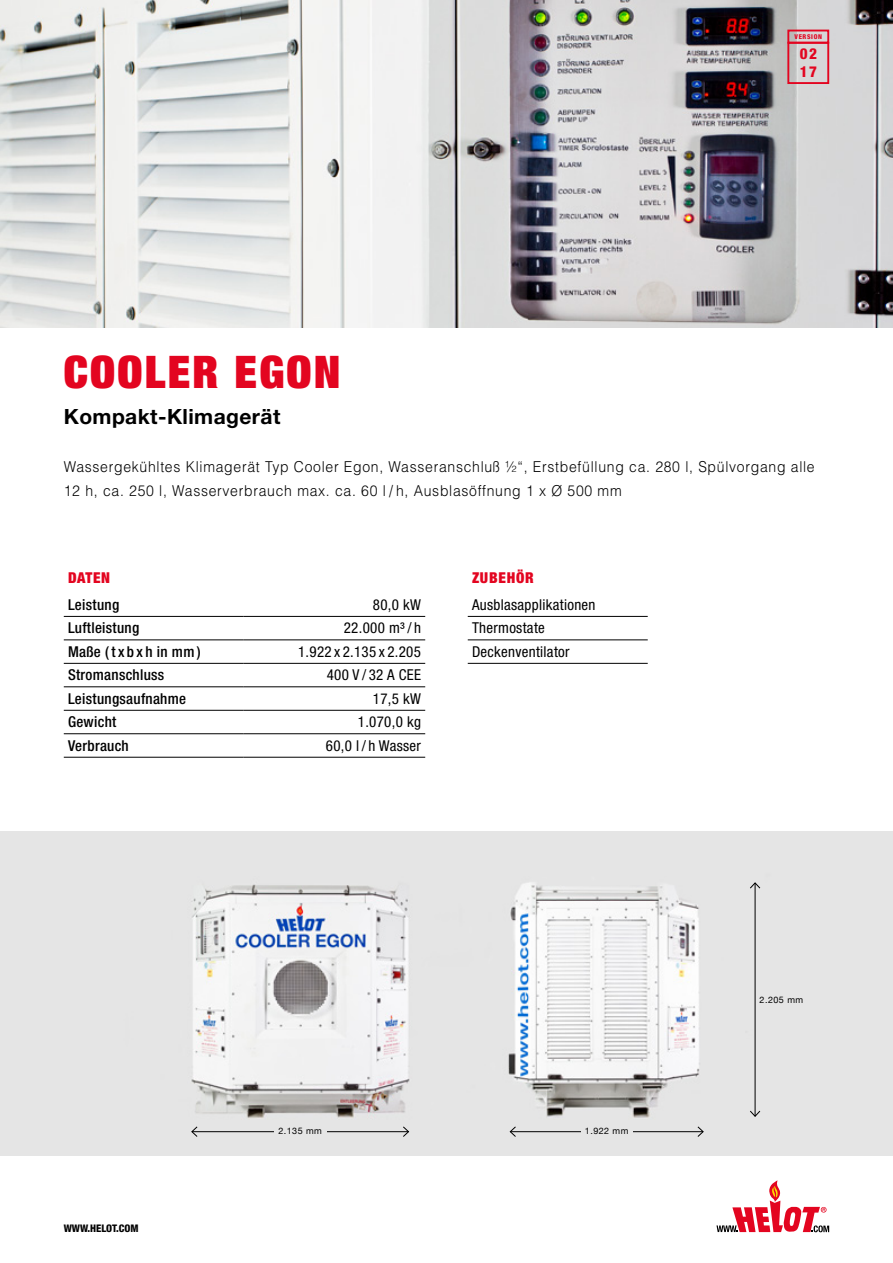
<style>
.page{position:relative;width:893px;height:1263px;background:#fff}
.page>*{position:absolute;margin:0;border:0;box-sizing:border-box;transform-origin:0 0}
.t1{font:900 condensed 45px "Helvetica Neue LT Std";letter-spacing:.05em;color:#e30520}
.t2{font:700 21px "Helvetica Neue LT Std";letter-spacing:.02em;color:#000}
.t3{font:800 condensed 15.15px/18px "Helvetica Neue LT Std";color:#e30520}
.t4{font:300 15px/24px "Helvetica LT Std";letter-spacing:.05em;color:#000;scale:.93 1}
.t5{font:condensed 15px/23.4px "Helvetica Neue LT Std";letter-spacing:.02em;color:#000}
.t6{font:500 condensed 15px "Helvetica Neue LT Std";letter-spacing:.02em;color:#000}
.t7{font:900 condensed 15px "Helvetica Neue LT Std";letter-spacing:.05em;color:#e30520}
.t8{font:800 condensed 10.5px "Helvetica Neue LT Std";color:#000}
.t9{font:9px "Helvetica Neue";letter-spacing:.05em;color:#000}
.t10{font:800 condensed 6.6px "Helvetica Neue LT Std";letter-spacing:.1em;color:#e30520}
</style>
<div class="page">
<img style="left:0;top:0;width:893px;height:328px">
<img style="left:0;top:832px;width:893px;height:324px">
<hr style="left:468px;top:640px;width:180px;height:1px;background:#000">
<hr style="left:468px;top:663px;width:180px;height:1px;background:#000">
<hr style="left:468px;top:616px;width:180px;height:1px;background:#000">
<hr style="left:64px;top:616px;width:180px;height:1px;background:#000">
<hr style="left:244px;top:616px;width:181px;height:1px;background:#000">
<hr style="left:64px;top:663px;width:180px;height:1px;background:#000">
<hr style="left:244px;top:663px;width:181px;height:1px;background:#000">
<hr style="left:64px;top:686px;width:180px;height:1px;background:#000">
<hr style="left:244px;top:686px;width:181px;height:1px;background:#000">
<hr style="left:64px;top:710px;width:180px;height:1px;background:#000">
<hr style="left:244px;top:710px;width:181px;height:1px;background:#000">
<hr style="left:64px;top:733px;width:180px;height:1px;background:#000">
<hr style="left:244px;top:733px;width:181px;height:1px;background:#000">
<hr style="left:64px;top:757px;width:180px;height:1px;background:#000">
<hr style="left:244px;top:757px;width:181px;height:1px;background:#000">
<hr style="left:64px;top:640px;width:180px;height:1px;background:#000">
<hr style="left:244px;top:640px;width:181px;height:1px;background:#000">
<hr style="left:192px;top:1131px;width:216px;height:1px;background:#000">
<svg style="left:191px;top:1126px;width:7px;height:11px"></svg>
<svg style="left:402px;top:1126px;width:8px;height:11px"></svg>
<hr style="left:510px;top:1131px;width:193px;height:1px;background:#000">
<svg style="left:509px;top:1126px;width:8px;height:11px"></svg>
<svg style="left:697px;top:1126px;width:7px;height:11px"></svg>
<hr style="left:755px;top:883px;width:1px;height:233px;background:#000">
<svg style="left:749px;top:1110px;width:12px;height:7px"></svg>
<svg style="left:749px;top:882px;width:12px;height:7px"></svg>
<div style="left:274px;top:1128px;width:52px;height:7px;background:#e5e5e5"></div>
<div style="left:581px;top:1128px;width:52px;height:7px;background:#e5e5e5"></div>
<svg style="left:716px;top:1180px;width:113px;height:53px"></svg>
<div style="left:787px;top:30px;width:42px;height:14px;border:2px solid #e30520"></div>
<div style="left:787px;top:42px;width:42px;height:42px;border:2px solid #e30520"></div>
<p class="t10" style="left:794px;top:33px;width:29px">VERSION</p>
<p class="t3" style="left:800px;top:45px;width:19px">02<br>17</p>
<h1 class="t1" style="left:64px;top:343px;width:278px">COOLER EGON</h1>
<h2 class="t2" style="left:64px;top:403px;width:218px">Kompakt-Klimagerät</h2>
<p class="t4" style="left:64px;top:454px;width:809px">Wassergekühltes Klimagerät Typ Cooler Egon, Wasseranschluß ½“, Erstbefüllung ca. 280 l, Spülvorgang alle<br>12 h, ca. 250 l, Wasserverbrauch max. ca. 60 l / h, Ausblasöffnung 1 x Ø 500 mm</p>
<p class="t7" style="left:68px;top:568px;width:44px">DATEN</p>
<p class="t6" style="left:68px;top:596px;width:53px">Leistung</p>
<p class="t5" style="left:373px;top:593px;width:50px">80,0 kW</p>
<p class="t6" style="left:68px;top:619px;width:73px">Luftleistung</p>
<p class="t5" style="left:344px;top:616px;width:79px">22.000 m3 / h</p>
<p class="t6" style="left:68px;top:643px;width:134px">Maße (txbxh in mm)</p>
<p class="t5" style="left:298px;top:640px;width:124px">1.922 x 2.135 x 2.205</p>
<p class="t6" style="left:68px;top:666px;width:98px">Stromanschluss</p>
<p class="t5" style="left:327px;top:663px;width:96px">400 V / 32 A CEE</p>
<p class="t6" style="left:68px;top:690px;width:120px">Leistungsaufnahme</p>
<p class="t5" style="left:373px;top:687px;width:50px">17,5 kW</p>
<p class="t6" style="left:68px;top:713px;width:50px">Gewicht</p>
<p class="t5" style="left:358px;top:710px;width:65px">1.070,0 kg</p>
<p class="t6" style="left:68px;top:736px;width:62px">Verbrauch</p>
<p class="t5" style="left:326px;top:734px;width:97px">60,0 l / h Wasser</p>
<p class="t7" style="left:472px;top:568px;width:63px">ZUBEHÖR</p>
<p class="t5" style="left:472px;top:593px;width:125px">Ausblasapplikationen<br>Thermostate<br>Deckenventilator</p>
<p class="t8" style="left:64px;top:1222px;width:76px">WWW.HELOT.COM</p>
<p class="t9" style="left:278px;top:1125px;width:45px">2.135 mm</p>
<p class="t9" style="left:585px;top:1125px;width:45px">1.922 mm</p>
<p class="t9" style="left:760px;top:993px;width:45px">2.205 mm</p>
</div>
